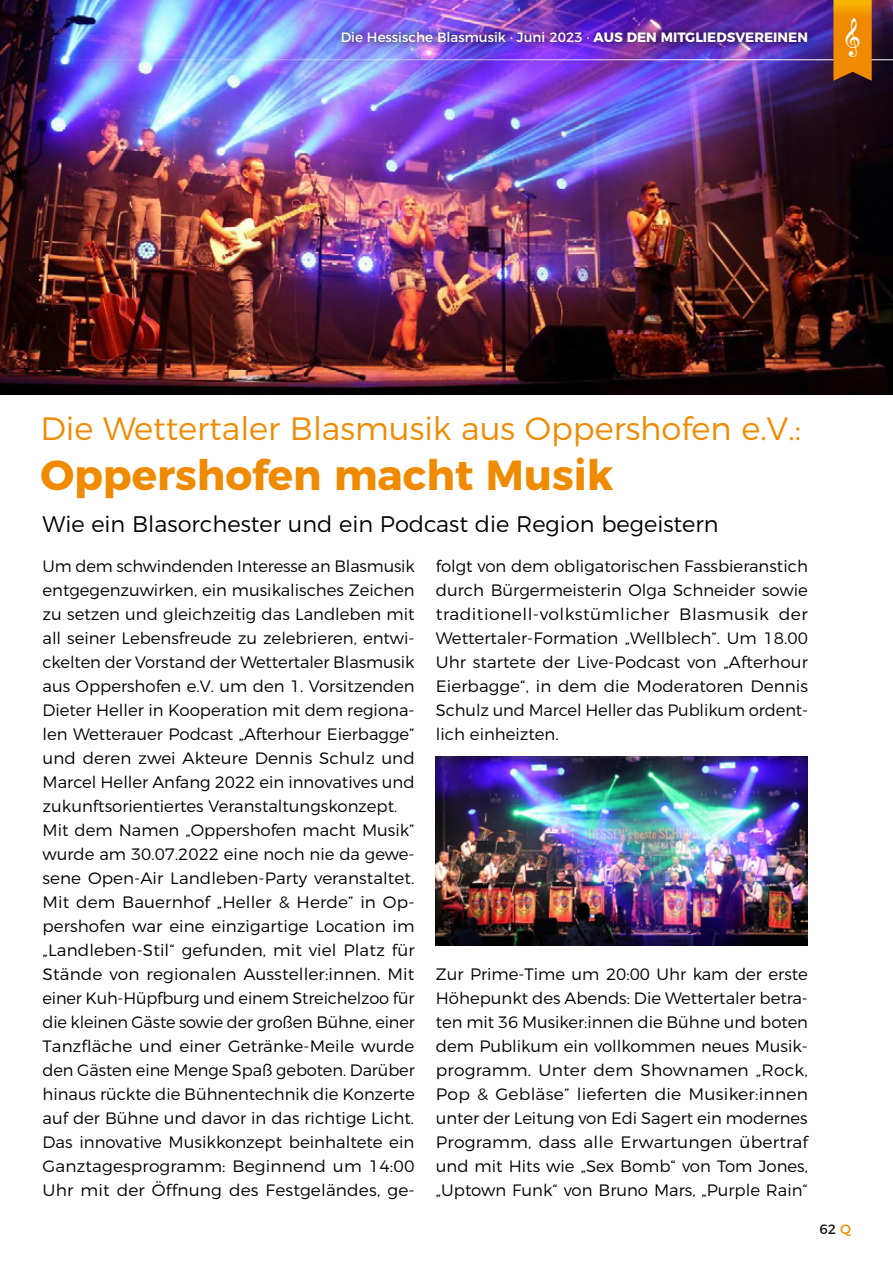
<style>
.page{position:relative;width:893px;height:1263px;background:#fff}
.page>*{position:absolute;margin:0;border:0;box-sizing:border-box;transform-origin:0 0}
.t1{font:700 42px "Montserrat";color:#f08a00}
.t2{font:300 32.25px "Montserrat";color:#f08a00}
.t3{font:300 22.5px "Montserrat";color:#000}
.t4{font:22.5px "Sonata Std";color:#fff}
.t5{font:300 16.5px/24px "Montserrat";color:#000;text-align:justify}
.t6{font:13.5px "Montserrat";color:#fff}
.t7{font:13.5px "Montserrat";color:#1a181c}
.s1{font-weight:700}
.s2{color:#f08a00}
</style>
<div class="page">
<img style="left:0;top:0;width:893px;height:394px">
<img style="left:435px;top:756px;width:372px;height:189px">
<hr style="left:0;top:59px;width:893px;height:1px;background:#fff">
<div style="left:334px;top:24px;width:480px;height:26px;background:#000;opacity:.75"></div>
<svg style="left:833px;top:0;width:39px;height:81px;background:#e28503"></svg>
<p class="t6" style="left:341px;top:26px;width:469px">Die Hessische Blasmusik · Juni 2023 · <span class="s1">AUS DEN MITGLIEDSVEREINEN</span></p>
<h3 class="t4" style="left:846px;top:27px;width:15px">𝄞</h3>
<h2 class="t2" style="left:40px;top:403px;width:762px">Die Wettertaler Blasmusik aus Oppershofen e.V.:</h2>
<h1 class="t1" style="left:40px;top:441px;width:575px">Oppershofen macht Musik</h1>
<h3 class="t3" style="left:43px;top:506px;width:677px">Wie ein Blasorchester und ein Podcast die Region begeistern</h3>
<p class="t5" style="left:43px;top:553px;width:374px;text-align:left">Um dem schwindenden Interesse an Blasmusik entgegenzuwirken, ein musikalisches Zeichen zu setzen und gleichzeitig das Landleben mit all seiner Lebensfreude zu zelebrieren, entwi&shy;ckelten der Vorstand der Wettertaler Blasmusik aus Oppershofen e.V. um den 1. Vorsitzenden Dieter Heller in Kooperation mit dem regiona&shy;len Wetterauer Podcast „Afterhour Eierbagge” und deren zwei Akteure Dennis Schulz und Marcel Heller Anfang 2022 ein innovatives und zukunftsorientiertes Veranstaltungskonzept.<br>Mit dem Namen „Oppershofen macht Musik” wurde am 30.07.2022 eine noch nie da gewe&shy;sene Open-Air Landleben-Party veranstaltet.<br>Mit dem Bauernhof „Heller &amp; Herde” in Op&shy;pershofen war eine einzigartige Location im „Landleben-Stil“ gefunden, mit viel Platz für Stände von regionalen Aussteller:innen. Mit einer Kuh-Hüpfburg und einem Streichelzoo für die kleinen Gäste sowie der großen Bühne, einer Tanzfläche und einer Getränke-Meile wurde den Gästen eine Menge Spaß geboten. Darüber hinaus rückte die Bühnentechnik die Konzerte auf der Bühne und davor in das richtige Licht.<br>Das innovative Musikkonzept beinhaltete ein Ganztagesprogramm: Beginnend um 14:00<br>Uhr mit der Öffnung des Festgeländes, ge-</p>
<p class="t5" style="left:436px;top:553px;width:374px">folgt von dem obligatorischen Fassbieranstich durch Bürgermeisterin Olga Schneider sowie traditionell-volkstümlicher Blasmusik der Wettertaler-Formation „Wellblech”. Um 18.00<br>Uhr startete der Live-Podcast von „Afterhour Eierbagge“, in dem die Moderatoren Dennis Schulz und Marcel Heller das Publikum ordent&shy;lich einheizten.</p>
<p class="t5" style="left:436px;top:961px;width:374px">Zur Prime-Time um 20:00 Uhr kam der erste Höhepunkt des Abends: Die Wettertaler betra&shy;ten mit 36 Musiker:innen die Bühne und boten dem Publikum ein vollkommen neues Musik&shy;programm. Unter dem Shownamen „Rock, Pop &amp; Gebläse” lieferten die Musiker:innen unter der Leitung von Edi Sagert ein modernes Programm, dass alle Erwartungen übertraf und mit Hits wie „Sex Bomb“ von Tom Jones, „Uptown Funk“ von Bruno Mars, „Purple Rain“</p>
<p class="t7" style="left:819px;top:1218px;width:33px">62 <span class="s2">Q</span></p>
</div>
